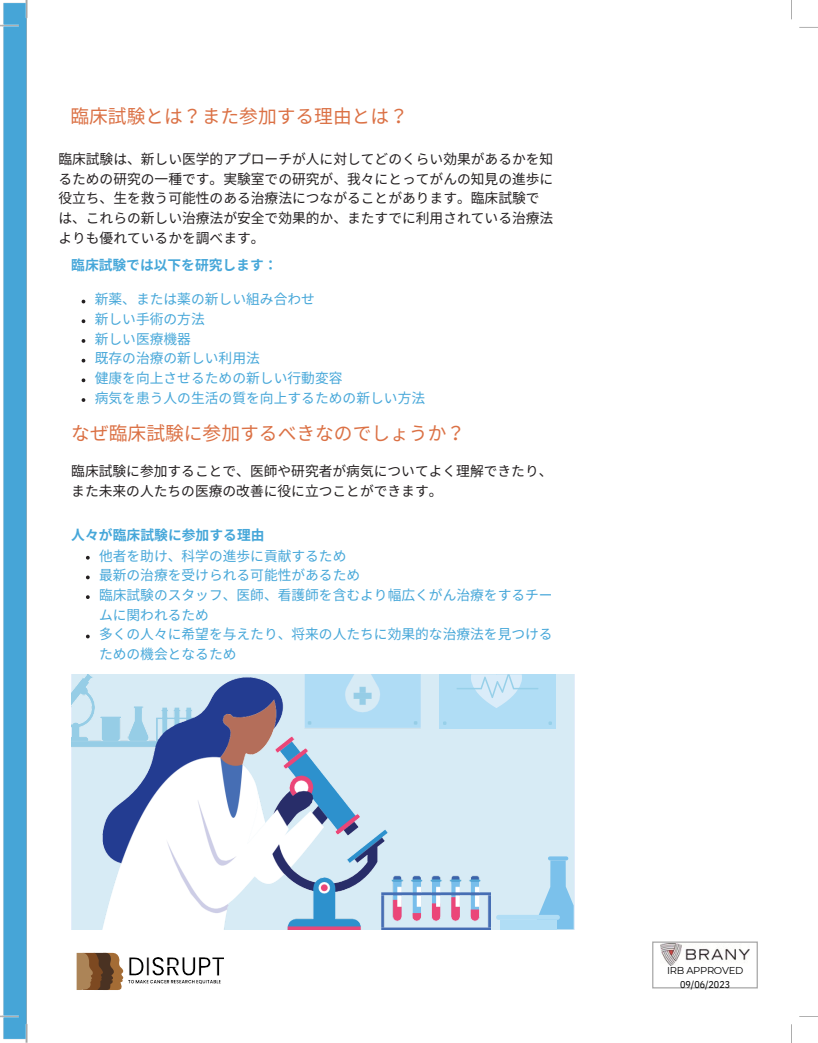
<style>
.page{position:relative;width:818px;height:1043px;background:#fff}
.page>*{position:absolute;margin:0;border:0;box-sizing:border-box;transform-origin:0 0}
.t1{font:18.75px "Noto Sans CJ Ksc";color:#db7145}
.t2{font:13.75px/19.8px "Noto Sans CJ Ksc";color:#231f20}
.t3{font:13.75px/19.8px "Noto Sans CJ Ksc";color:#46a7d9}
.t4{font:700 13.75px "Noto Sans CJ Ksc";color:#46a7d9}
.t5{font:10px "Montserrat";letter-spacing:-.03em;color:#000}
.t6{font:10px "IBM Plex Sans Cond";color:#000}
</style>
<div class="page">
<img style="left:0;top:0;width:28px;height:1042px">
<div style="left:490px;top:674px;width:84px;height:255px;background:#d7ebf5"></div>
<img style="left:791px;top:0;width:27px;height:28px">
<img style="left:791px;top:1016px;width:27px;height:26px">
<img style="left:71px;top:674px;width:419px;height:255px">
<svg style="left:77px;top:952px;width:46px;height:38px;background:#8e6743"></svg>
<svg style="left:496px;top:856px;width:77px;height:73px;background:#b9def2"></svg>
<div style="left:439px;top:674px;width:116px;height:54px;background:#b0ddf5"></div>
<svg style="left:548px;top:721px;width:4px;height:4px"></svg>
<svg style="left:457px;top:674px;width:81px;height:34px"></svg>
<img style="left:128px;top:957px;width:95px;height:26px">
<img style="left:652px;top:941px;width:106px;height:48px">
<img style="left:660px;top:943px;width:89px;height:22px">
<svg style="left:82px;top:319px;width:3px;height:4px"></svg>
<svg style="left:82px;top:339px;width:3px;height:4px"></svg>
<svg style="left:82px;top:378px;width:3px;height:4px"></svg>
<svg style="left:82px;top:398px;width:3px;height:4px"></svg>
<svg style="left:86px;top:556px;width:4px;height:3px"></svg>
<svg style="left:86px;top:575px;width:4px;height:4px"></svg>
<svg style="left:86px;top:595px;width:4px;height:4px"></svg>
<svg style="left:86px;top:634px;width:4px;height:4px"></svg>
<p class="t1" style="left:70px;top:101px;width:329px">臨床試験とは？また参加する理由とは？</p>
<p class="t2" style="left:58px;top:148px;width:496px">臨床試験は、新しい医学的アプローチが人に対してどのくらい効果があるかを知るための研究の一種です。実験室での研究が、我々にとってがんの知見の進歩に役立ち、生を救う可能性のある治療法につながることがあります。臨床試験では、これらの新しい治療法が安全で効果的か、またすでに利用されている治療法よりも優れているかを調べます。</p>
<p class="t4" style="left:71px;top:254px;width:196px">臨床試験では以下を研究します：</p>
<h1 class="t3" style="left:95px;top:289px;width:222px">新薬、または薬の新しい組み合わせ</h1>
<h3 class="t3" style="left:95px;top:308px;width:111px">新しい手術の方法</h3>
<h2 class="t3" style="left:95px;top:328px;width:97px">新しい医療機器</h2>
<p class="t3" style="left:95px;top:348px;width:166px">既存の治療の新しい利用法</p>
<p class="t3" style="left:95px;top:367px;width:248px">健康を向上させるための新しい行動変容</p>
<p class="t3" style="left:95px;top:387px;width:331px">病気を患う人の生活の質を向上するための新しい方法</p>
<p class="t1" style="left:71px;top:419px;width:386px">なぜ臨床試験に参加するべきなのでしょうか？</p>
<p class="t2" style="left:71px;top:460px;width:482px">臨床試験に参加することで、医師や研究者が病気についてよく理解できたり、また未来の人たちの医療の改善に役に立つことができます。</p>
<p class="t4" style="left:71px;top:524px;width:195px">人々が臨床試験に参加する理由</p>
<p class="t3" style="left:99px;top:545px;width:249px">他者を助け、科学の進歩に貢献するため</p>
<p class="t3" style="left:99px;top:564px;width:263px">最新の治療を受けられる可能性があるため</p>
<p class="t3" style="left:99px;top:584px;width:455px">臨床試験のスタッフ、医師、看護師を含むより幅広くがん治療をするチームに関われるため</p>
<p class="t3" style="left:99px;top:623px;width:455px">多くの人々に希望を与えたり、将来の人たちに効果的な治療法を見つけるための機会となるため</p>
<p class="t5" style="left:667px;top:964px;width:78px">IRB APPROVED</p>
<p class="t6" style="left:680px;top:977px;width:52px">09/06/2023</p>
</div>
